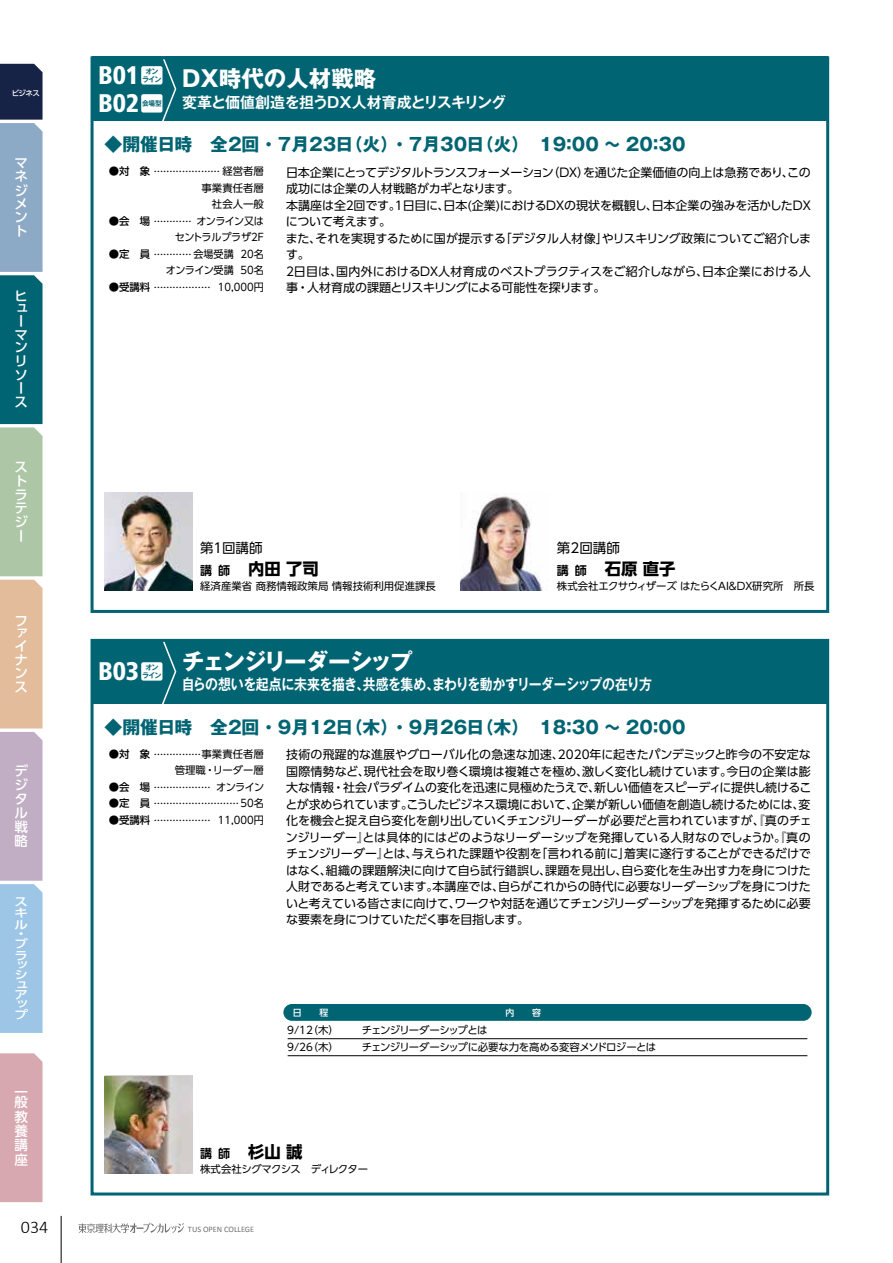
<style>
.page{position:relative;width:893px;height:1263px;background:#fff}
.page>*{position:absolute;margin:0;border:0;box-sizing:border-box;transform-origin:0 0}
.t1{font:900 condensed 25.5px "Frutiger LT Std";color:#fff}
.t2{font:700 22.5px "Gothic MB101 Pr 5";letter-spacing:-.085em;color:#fff}
.t3{font:700 22.5px "Gothic MB101 Pr 5";color:#fff}
.t4{font:300 18px "Calibri";color:#000}
.t5{font:700 17.85px "Gothic MB101 Pr 5";color:#006472}
.t6{font:700 16.35px "UD Shin Go Pr 6 N";color:#000}
.t7{font:700 15px "Gothic MB101 Pr 5 De";letter-spacing:-.035em;color:#fff;scale:.86 1}
.t8{font:700 15px "Gothic MB101 Pr 5 De";letter-spacing:-.035em;color:#fff}
.t9{font:500 13.5px/13.4px "UD Shin Go Pr 6 N";color:#fff;text-align:justify}
.t10{font:13.5px "UD Shin Go Pr 6 N";color:#000}
.t11{font:12px/16.5px "UD Shin Go Pr 6 N";letter-spacing:-.02em;color:#000}
.t12{font:700 12px "UD Shin Go Pr 6 N De";color:#000}
.t13{font:500 11.55px/9.9px "UD Shin Go Pr 6 N";color:#fff;text-align:justify;scale:1.18 1}
.t14{font:10.35px/16.5px "UD Shin Go Pr 6 N";letter-spacing:-.005em;color:#000;text-align:right}
.t15{font:10.35px/17px "UD Shin Go Pr 6 N";letter-spacing:-.06em;color:#000}
.t16{font:10.35px "UD Shin Go Pr 6 N";letter-spacing:-.05em;color:#000}
.t17{font:10.35px/16.5px "UD Shin Go Pr 6 N";letter-spacing:-.025em;color:#000;text-align:right}
.t18{font:500 10.35px "UD Shin Go Pr 6 N";color:#000}
.t19{font:500 9.45px "UD Shin Go Pr 6 N";color:#000}
.t20{font:500 8.85px "UD Shin Go Pr 6 N";color:#fff}
.t21{font:8.25px "Calibri";color:#727171}
.t22{font:500 7.5px "UD Shin Go Pr 6 N";color:#fff}
.t23{font:700 7.05px/8.4px "Gothic MB101 Pr 5 De";letter-spacing:-.115em;color:#006472;text-align:center}
.t24{font:700 7.05px "Gothic MB101 Pr 5 De";letter-spacing:-.115em;color:#006472;scale:.95 1}
.s1{font-size:10.35px}
.s2{font-weight:400;font-size:10.35px}
.s3{font-size:9.45px}
.s4{font-weight:500}
.s5{font-weight:500;font-size:9.45px}
.s6{font-family:"UD Shin Go Pr 6 N De";font-size:12px}
</style>
<div class="page">
<hr style="left:61px;top:1216px;width:1px;height:47px;background:#000">
<svg style="left:78px;top:1223px;width:106px;height:10px"></svg>
<div style="left:0;top:1053px;width:43px;height:149px;background:#d8a8b1"></div>
<svg style="left:0;top:64px;width:43px;height:969px;background:#90a6ad"></svg>
<div style="left:92px;top:57px;width:736px;height:64px;background:#006472"></div>
<img style="left:105px;top:493px;width:87px;height:98px">
<img style="left:461px;top:496px;width:82px;height:95px">
<svg style="left:161px;top:60px;width:16px;height:61px"></svg>
<div style="left:141px;top:66px;width:21px;height:19px;background:#fff;border-radius:2px"></div>
<div style="left:141px;top:94px;width:21px;height:19px;background:#fff;border-radius:2px"></div>
<div style="left:91px;top:56px;width:738px;height:557px;border:3px solid #006472"></div>
<div style="left:92px;top:639px;width:736px;height:65px;background:#006472"></div>
<img style="left:105px;top:1076px;width:87px;height:97px">
<div style="left:283px;top:1004px;width:529px;height:17px;background:#006472;border-radius:8px"></div>
<hr style="left:288px;top:1038px;width:519px;height:1px;background:#000">
<hr style="left:288px;top:1055px;width:519px;height:1px;background:#000">
<svg style="left:160px;top:638px;width:17px;height:66px"></svg>
<div style="left:141px;top:662px;width:21px;height:19px;background:#fff;border-radius:2px"></div>
<div style="left:91px;top:639px;width:738px;height:556px;border:3px solid #006472"></div>
<p class="t22" style="left:12px;top:87px;width:30px">ビジネス</p>
<p class="t9" style="left:15px;top:155px;width:15px">マネジメント</p>
<p class="t9" style="left:15px;top:289px;width:14px;text-align:left">ヒューマンリソース</p>
<p class="t9" style="left:15px;top:459px;width:15px;line-height:14px">ストラテジー</p>
<p class="t9" style="left:15px;top:614px;width:14px;line-height:12.8px">ファイ</p>
<p class="t9" style="left:15px;top:653px;width:14px">ナンス</p>
<p class="t9" style="left:15px;top:763px;width:15px;line-height:14px;text-align:left">デジタル戦略</p>
<p class="t13" style="left:15px;top:896px;width:12px;line-height:11.2px">スキル</p>
<p class="t13" style="left:15px;top:928px;width:13px;line-height:10.5px;text-align:left">・ブラ</p>
<p class="t13" style="left:15px;top:960px;width:13px">ッシュアップ</p>
<p class="t9" style="left:15px;top:1086px;width:15px;line-height:10.5px">一般</p>
<p class="t9" style="left:15px;top:1109px;width:15px;line-height:14.2px">教養講座</p>
<h3 class="t4" style="left:21px;top:1216px;width:29px">034</h3>
<h1 class="t1" style="left:98px;top:60px;width:43px">B01</h1>
<p class="t23" style="left:142px;top:66px;width:21px">オンライン</p>
<h1 class="t1" style="left:98px;top:88px;width:43px">B02</h1>
<p class="t24" style="left:142px;top:98px;width:22px">会場型</p>
<h2 class="t3" style="left:182px;top:60px;width:196px">DX時代の人材戦略</h2>
<p class="t8" style="left:182px;top:89px;width:325px">変革と価値創造を担うDX人材育成とリスキリング</p>
<h3 class="t5" style="left:105px;top:129px;width:583px">◆開催日時 全2回 ・ 7月23日（火）・ 7月30日（火）　19：00 ～ 20：30</h3>
<p class="t19" style="left:109px;top:164px;width:157px"><span class="s1">●対　象</span> ………………… <span class="s2">経営者層</span></p>
<p class="t18" style="left:109px;top:212px;width:84px">●会　場 <span class="s3">…………</span></p>
<p class="t14" style="left:109px;top:245px;width:157px"><span class="s4">●定　員</span> <span class="s5">…………</span> 会場受講 20名</p>
<p class="t19" style="left:109px;top:279px;width:103px"><span class="s1">●受講料</span> ………………</p>
<p class="t11" style="left:286px;top:163px;width:527px">日本企業にとってデジタルトランスフォーメーション（DX）を通じた企業価値の向上は急務であり、この成功には企業の人材戦略がカギとなります。<br>本講座は全２回です。1日目に、日本(企業)におけるDXの現状を概観し、日本企業の強みを活かしたDXについて考えます。<br>また、それを実現するために国が提示する「デジタル人材像」やリスキリング政策についてご紹介します。<br>2日目は、国内外におけるDX人材育成のベストプラクティスをご紹介しながら、日本企業における人事・人材育成の課題とリスキリングによる可能性を探ります。</p>
<p class="t14" style="left:175px;top:179px;width:91px">事業責任者層<br>社会人一般<br>オンライン又は<br>セントラルプラザ2F</p>
<p class="t14" style="left:166px;top:262px;width:99px">オンライン受講 50名<br>10,000円</p>
<p class="t10" style="left:200px;top:536px;width:64px">第１回講師</p>
<h3 class="t6" style="left:248px;top:555px;width:72px">内田 了司</h3>
<p class="t14" style="left:200px;top:577px;width:237px">経済産業省 商務情報政策局 情報技術利用促進課長</p>
<p class="t12" style="left:200px;top:561px;width:31px">講師</p>
<p class="t10" style="left:557px;top:536px;width:64px">第2回講師</p>
<h3 class="t6" style="left:605px;top:555px;width:72px">石原 直子</h3>
<p class="t14" style="left:557px;top:577px;width:259px">株式会社エクサウィザーズ はたらくAI＆DX研究所　所長</p>
<p class="t12" style="left:557px;top:561px;width:31px">講師</p>
<h2 class="t2" style="left:182px;top:642px;width:232px">チェンジリーダーシップ</h2>
<p class="t7" style="left:182px;top:672px;width:548px">自らの想いを起点に未来を描き、共感を集め、まわりを動かすリーダーシップの在り方</p>
<h3 class="t5" style="left:105px;top:712px;width:583px">◆開催日時 全2回 ・ 9月12日（木）・ 9月26日（木）　18：30 ～ 20：00</h3>
<p class="t14" style="left:109px;top:745px;width:157px"><span class="s4">●対　象</span> <span class="s5">……………</span>事業責任者層</p>
<p class="t19" style="left:109px;top:779px;width:103px"><span class="s1">●会　場</span> ………………</p>
<p class="t19" style="left:109px;top:796px;width:157px"><span class="s1">●定　員</span> ……………………… <span class="s2">50名</span></p>
<p class="t19" style="left:109px;top:812px;width:103px"><span class="s1">●受講料</span> ………………</p>
<h1 class="t1" style="left:98px;top:656px;width:43px">B03</h1>
<p class="t23" style="left:142px;top:662px;width:21px">オンライン</p>
<p class="t11" style="left:286px;top:746px;width:528px;text-align:justify">技術の飛躍的な進展やグローバル化の急速な加速、2020年に起きたパンデミックと昨今の不安定な国際情勢など、現代社会を取り巻く環境は複雑さを極め、激しく変化し続けています。今日の企業は膨大な情報・社会パラダイムの変化を迅速に見極めたうえで、新しい価値をスピーディに提供し続けることが求められています。こうしたビジネス環境において、企業が新しい価値を創造し続けるためには、変化を機会と捉え自ら変化を創り出していくチェンジリーダーが必要だと言われていますが、『真のチェンジリーダー』とは具体的にはどのようなリーダーシップを発揮している人財なのでしょうか。『真のチェンジリーダー』とは、与えられた課題や役割を「言われる前に」着実に遂行することができるだけではなく、組織の課題解決に向けて自ら試行錯誤し、課題を見出し、自ら変化を生み出す力を身につけた人財であると考えています。本講座では、自らがこれからの時代に必要なリーダーシップを身につけたいと考えている皆さまに向けて、ワークや対話を通じてチェンジリーダーシップを発揮するために必要な要素を身につけていただく事を目指します。</p>
<p class="t17" style="left:175px;top:762px;width:91px">管理職・リーダー層オンライン</p>
<p class="t14" style="left:218px;top:811px;width:48px">11,000円</p>
<p class="t20" style="left:293px;top:1005px;width:37px">日　　程</p>
<p class="t20" style="left:505px;top:1005px;width:37px">内　　容</p>
<p class="t14" style="left:287px;top:1021px;width:53px;line-height:17px;text-align:left">9/12（木）<br>9/26（木）</p>
<p class="t15" style="left:362px;top:1021px;width:296px">チェンジリーダーシップとは<br>チェンジリーダーシップに必要な力を高める変容メソドロジーとは</p>
<h3 class="t6" style="left:200px;top:1138px;width:104px"><span class="s6">講師</span> 杉山 誠</h3>
<p class="t16" style="left:200px;top:1160px;width:169px">株式会社シグマクシス　ディレクター</p>
<p class="t21" style="left:188px;top:1224px;width:68px">TUS OPEN COLLEGE</p>
</div>
